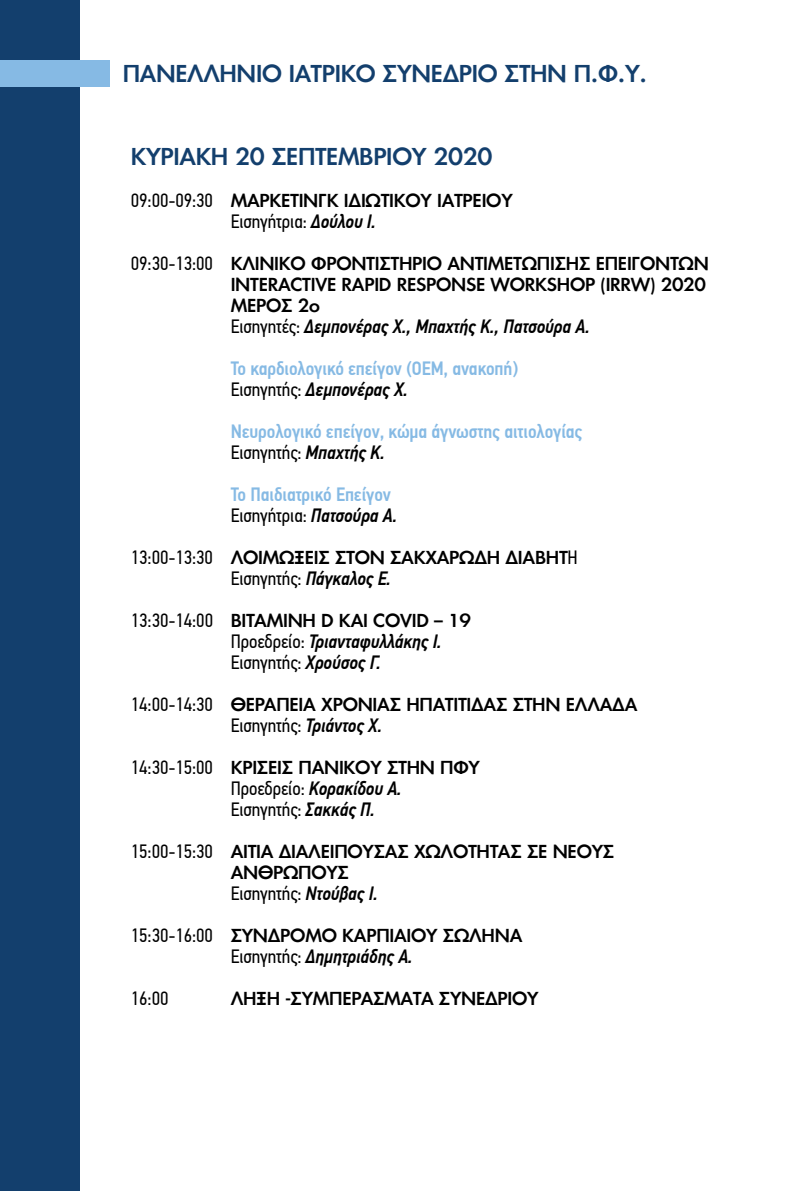
<style>
.page{position:relative;width:794px;height:1191px;background:#fff}
.page>*{position:absolute;margin:0;border:0;box-sizing:border-box;transform-origin:0 0}
.t1{font:500 22.75px "PF Futura Neu";letter-spacing:-.015em;color:#133f6d}
.t2{font:500 19.25px/42px "PF Din Text Cond Pro";letter-spacing:-.005em;color:#86bae4}
.t3{font:19.25px/21px "PF Din Text Cond Pro";letter-spacing:-.005em;color:#000}
.t4{font:italic 500 19.25px/21px "PF Din Text Cond Pro";letter-spacing:-.005em;color:#000}
.t5{font:500 17.5px/21px "PF Futura Neu";letter-spacing:-.015em;color:#000}
.s1{font-family:"PF Din Text Cond Pro";font-weight:400;font-size:19.25px}
.s2{font-weight:500;font-style:italic}
.s3{font-weight:400;color:#000}
.s4{font-style:italic;color:#000}
.s5{font-weight:400;font-style:normal}
</style>
<div class="page">
<div style="left:0;top:0;width:79px;height:1191px;background:#133f6d"></div>
<div style="left:0;top:61px;width:109px;height:26px;background:#86bae4"></div>
<h1 class="t1" style="left:123px;top:59px;width:526px">ΠΑΝΕΛΛΗΝΙΟ ΙΑΤΡΙΚΟ ΣΥΝΕΔΡΙΟ ΣΤΗΝ Π.Φ.Υ.</h1>
<h1 class="t1" style="left:131px;top:141px;width:363px">ΚΥΡΙΑΚΗ 20 ΣΕΠΤΕΜΒΡΙΟΥ 2020</h1>
<p class="t5" style="left:131px;top:189px;width:383px"><span class="s1">09:00-09:30</span> ΜΑΡΚΕΤΙΝΓΚ ΙΔΙΩΤΙΚΟΥ ΙΑΤΡΕΙΟΥ</p>
<p class="t3" style="left:231px;top:210px;width:147px">Εισηγήτρια: <span class="s2">Δούλου Ι.</span></p>
<p class="t5" style="left:231px;top:252px;width:480px;text-indent:-100px"><span class="s1">09:30-13:00</span> ΚΛΙΝΙΚΟ ΦΡΟΝΤΙΣΤΗΡΙΟ ΑΝΤΙΜΕΤΩΠΙΣΗΣ ΕΠΕΙΓΟΝΤΩΝ<br>INTERACTIVE RAPID RESPONSE WORKSHOP (IRRW) 2020<br>ΜΕΡΟΣ 2ο</p>
<p class="t2" style="left:231px;top:305px;width:361px"><span class="s3">Εισηγητές:</span> <span class="s4">Δεμπονέρας Χ., Μπαχτής Κ., Πατσούρα Α.<br></span>Το καρδιολογικό επείγον (ΟΕΜ, ανακοπή)</p>
<p class="t2" style="left:231px;top:368px;width:353px"><span class="s3">Εισηγητής:</span> <span class="s4">Δεμπονέρας Χ.<br></span>Νευρολογικό επείγον, κώμα άγνωστης αιτιολογίας</p>
<p class="t2" style="left:231px;top:431px;width:162px"><span class="s3">Εισηγητής:</span> <span class="s4">Μπαχτής Κ.<br></span>Το Παιδιατρικό Επείγον</p>
<p class="t3" style="left:231px;top:504px;width:168px">Εισηγήτρια: <span class="s2">Πατσούρα Α.</span></p>
<p class="t5" style="left:131px;top:546px;width:448px"><span class="s1">13:00-13:30</span> ΛΟΙΜΩΞΕΙΣ ΣΤΟΝ ΣΑΚΧΑΡΩΔΗ ΔΙΑΒΗΤ<span class="s1">Η</span></p>
<p class="t3" style="left:231px;top:567px;width:162px">Εισηγητής: <span class="s2">Πάγκαλος Ε.</span></p>
<p class="t5" style="left:131px;top:609px;width:341px"><span class="s1">13:30-14:00</span> ΒΙΤΑΜΙΝΗ D KAI COVID – 19</p>
<p class="t4" style="left:231px;top:631px;width:213px"><span class="s5">Προεδρείο:</span> Τριανταφυλλάκης Ι.<br><span class="s5">Εισηγητής:</span> Χρούσος Γ.</p>
<p class="t5" style="left:131px;top:693px;width:508px"><span class="s1">14:00-14:30</span> ΘΕΡΑΠΕΙΑ ΧΡΟΝΙΑΣ ΗΠΑΤΙΤΙΔΑΣ ΣΤΗΝ ΕΛΛΑΔΑ</p>
<p class="t3" style="left:231px;top:714px;width:153px">Εισηγητής: <span class="s2">Τριάντος Χ.</span></p>
<p class="t5" style="left:131px;top:756px;width:351px"><span class="s1">14:30-15:00</span> ΚΡΙΣΕΙΣ ΠΑΝΙΚΟΥ ΣΤΗΝ ΠΦΥ</p>
<p class="t3" style="left:231px;top:777px;width:173px">Προεδρείο: <span class="s2">Κορακίδου Α.<br></span>Εισηγητής: <span class="s2">Σακκάς Π.</span></p>
<p class="t5" style="left:231px;top:840px;width:385px;text-indent:-100px"><span class="s1">15:00-15:30</span> ΑΙΤΙΑ ΔΙΑΛΕΙΠΟΥΣΑΣ ΧΩΛΟΤΗΤΑΣ ΣΕ ΝΕΟΥΣ<br>ΑΝΘΡΩΠΟΥΣ</p>
<p class="t3" style="left:231px;top:882px;width:149px">Εισηγητής: <span class="s2">Ντούβας Ι.</span></p>
<p class="t5" style="left:131px;top:924px;width:393px"><span class="s1">15:30-16:00</span> ΣΥΝΔΡΟΜΟ ΚΑΡΠΙΑΙΟΥ ΣΩΛΗΝΑ</p>
<p class="t4" style="left:231px;top:946px;width:184px"><span class="s5">Εισηγητής:</span> Δημητριάδης Α.</p>
<p class="t3" style="left:131px;top:987px;width:39px">16:00</p>
<p class="t5" style="left:231px;top:987px;width:309px">ΛΗΞΗ -ΣΥΜΠΕΡΑΣΜΑΤΑ ΣΥΝΕΔΡΙΟΥ</p>
</div>
